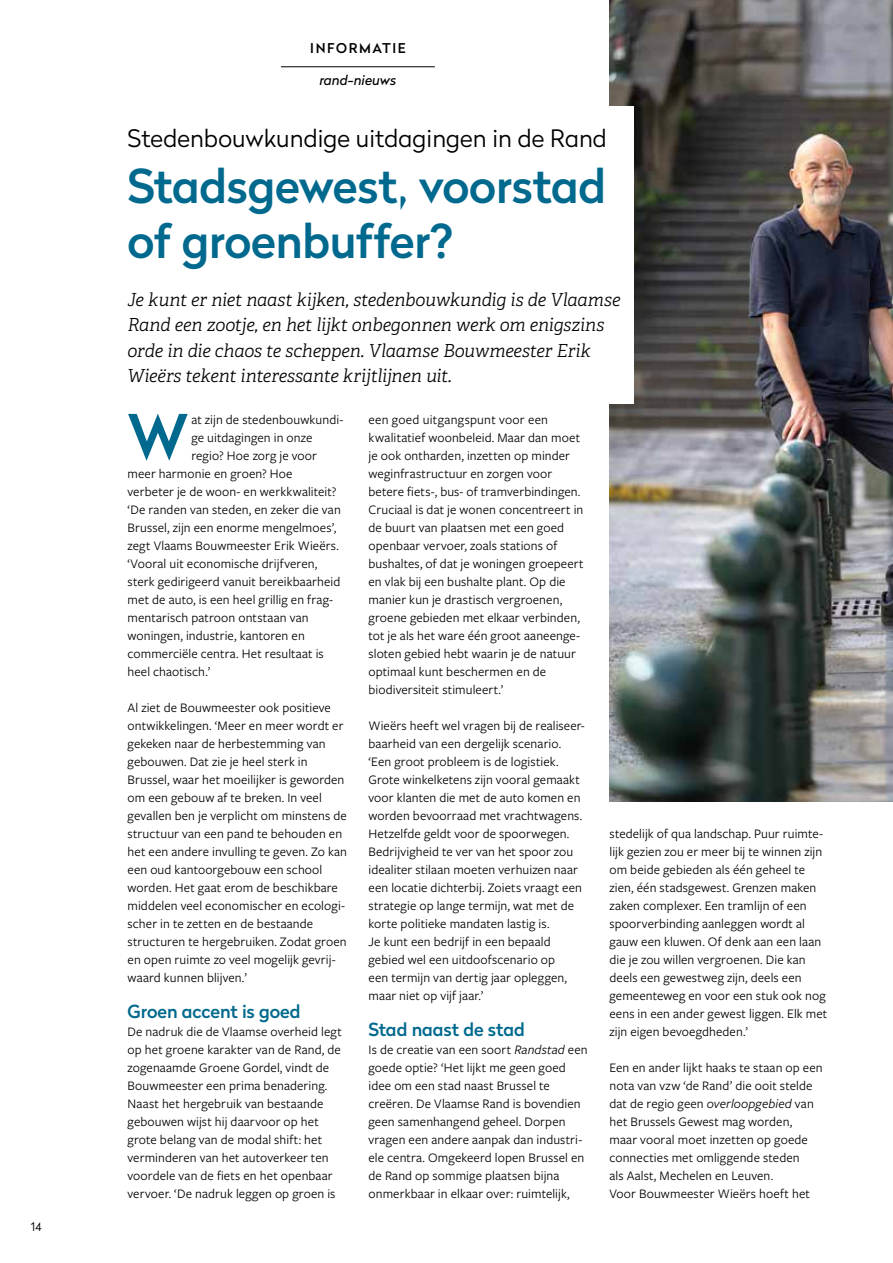
<style>
.page{position:relative;width:893px;height:1263px;background:#fff}
.page>*{position:absolute;margin:0;border:0;box-sizing:border-box;transform-origin:0 0}
.t1{font:500 62.55px "Radikal";color:#00698d}
.t2{font:500 46.5px/55.8px "Radikal";letter-spacing:-.015em;color:#00698d}
.t3{font:300 24px "Radikal";color:#000}
.t4{font:italic 300 18px/25.5px "Adelle";letter-spacing:-.01em;color:#000}
.t5{font:500 18px "Radikal";letter-spacing:-.005em;color:#00698d}
.t6{font:13.5px/18px "Freight Sans Pro";letter-spacing:.01em;color:#000}
.t7{font:italic 13.5px "Radikal";color:#000}
.t8{font:500 13.5px "Radikal";letter-spacing:.12em;color:#000}
.t9{font:300 12px "Radikal";color:#000}
.s1{font-style:italic}
</style>
<div class="page">
<img style="left:609px;top:0;width:284px;height:801px">
<hr style="left:281px;top:66px;width:154px;height:1px;background:#000">
<div style="left:106px;top:106px;width:528px;height:298px;background:#fff"></div>
<p class="t9" style="left:31px;top:1218px;width:12px">14</p>
<p class="t8" style="left:310px;top:38px;width:97px">INFORMATIE</p>
<p class="t7" style="left:319px;top:71px;width:78px">rand-nieuws</p>
<h3 class="t3" style="left:128px;top:121px;width:481px">Stedenbouwkundige uitdagingen in de Rand</h3>
<h2 class="t2" style="left:128px;top:157px;width:480px">Stadsgewest, voorstad of groenbuffer?</h2>
<h3 class="t4" style="left:128px;top:287px;width:494px">Je kunt er niet naast kijken, stedenbouwkundig is de Vlaamse Rand een zootje, en het lijkt onbegonnen werk om enigszins orde in die chaos te scheppen. Vlaamse Bouwmeester Erik Wieërs tekent interessante krijtlijnen uit.</h3>
<h1 class="t1" style="left:128px;top:392px;width:62px">W</h1>
<p class="t6" style="left:191px;top:410px;width:153px">at zijn de stedenbouwkundi-</p>
<p class="t6" style="left:369px;top:410px;width:217px">een goed uitgangspunt voor een kwalitatief woonbeleid. Maar dan moet je ook ontharden, inzetten op minder weginfrastructuur en zorgen voor betere fiets-, bus- of tramverbindingen.<br>Cruciaal is dat je wonen concentreert in de buurt van plaatsen met een goed openbaar vervoer, zoals stations of bushaltes, of dat je woningen groepeert en vlak bij een bushalte plant. Op die manier kun je drastisch vergroenen, groene gebieden met elkaar verbinden, tot je als het ware één groot aaneenge&shy;sloten gebied hebt waarin je de natuur optimaal kunt beschermen en de biodiversiteit stimuleert.’</p>
<p class="t6" style="left:369px;top:716px;width:218px">Wieërs heeft wel vragen bij de realiseer&shy;baarheid van een dergelijk scenario. ‘Een groot probleem is de logistiek.<br>Grote winkelketens zijn vooral gemaakt voor klanten die met de auto komen en worden bevoorraad met vrachtwagens.<br>Hetzelfde geldt voor de spoorwegen.<br>Bedrijvigheid te ver van het spoor zou idealiter stilaan moeten verhuizen naar een locatie dichterbij. Zoiets vraagt een strategie op lange termijn, wat met de korte politieke mandaten lastig is.<br>Je kunt een bedrijf in een bepaald gebied wel een uitdoofscenario op<br>een termijn van dertig jaar opleggen, maar niet op vijf jaar.’</p>
<h3 class="t5" style="left:369px;top:1016px;width:158px">Stad naast de stad</h3>
<p class="t6" style="left:369px;top:1040px;width:221px">Is de creatie van een soort <span class="s1">Randstad</span> een goede optie? ‘Het lijkt me geen goed idee om een stad naast Brussel te creëren. De Vlaamse Rand is bovendien geen samenhangend geheel. Dorpen vragen een andere aanpak dan industri&shy;ële centra. Omgekeerd lopen Brussel en de Rand op sommige plaatsen bijna onmerkbaar in elkaar over: ruimtelijk,</p>
<p class="t6" style="left:191px;top:428px;width:123px">ge uitdagingen in onze</p>
<p class="t6" style="left:191px;top:446px;width:127px">regio? Hoe zorg je voor</p>
<p class="t6" style="left:128px;top:464px;width:167px">meer harmonie en groen? Hoe</p>
<p class="t6" style="left:128px;top:482px;width:211px">verbeter je de woon- en werkkwaliteit?</p>
<p class="t6" style="left:128px;top:500px;width:215px">‘De randen van steden, en zeker die van</p>
<p class="t6" style="left:128px;top:518px;width:210px">Brussel, zijn een enorme mengelmoes’,</p>
<p class="t6" style="left:128px;top:536px;width:213px">zegt Vlaams Bouwmeester Erik Wieërs.</p>
<p class="t6" style="left:128px;top:554px;width:191px">‘Vooral uit economische drijfveren,</p>
<p class="t6" style="left:128px;top:572px;width:214px">sterk gedirigeerd vanuit bereikbaarheid</p>
<p class="t6" style="left:128px;top:590px;width:207px">met de auto, is een heel grillig en frag-</p>
<p class="t6" style="left:128px;top:608px;width:183px">mentarisch patroon ontstaan van</p>
<p class="t6" style="left:128px;top:626px;width:179px">woningen, industrie, kantoren en</p>
<p class="t6" style="left:128px;top:644px;width:198px">commerciële centra. Het resultaat is</p>
<p class="t6" style="left:128px;top:662px;width:84px">heel chaotisch.’</p>
<p class="t6" style="left:128px;top:698px;width:221px">Al ziet de Bouwmeester ook positieve ontwikkelingen. ‘Meer en meer wordt er gekeken naar de herbestemming van gebouwen. Dat zie je heel sterk in Brussel, waar het moeilijker is geworden om een gebouw af te breken. In veel gevallen ben je verplicht om minstens de structuur van een pand te behouden en het een andere invulling te geven. Zo kan een oud kantoorgebouw een school worden. Het gaat erom de beschikbare middelen veel economischer en ecologi&shy;scher in te zetten en de bestaande structuren te hergebruiken. Zodat groen en open ruimte zo veel mogelijk gevrij&shy;waard kunnen blijven.’</p>
<h3 class="t5" style="left:128px;top:998px;width:175px">Groen accent is goed</h3>
<p class="t6" style="left:128px;top:1022px;width:216px">De nadruk die de Vlaamse overheid legt op het groene karakter van de Rand, de zogenaamde Groene Gordel, vindt de Bouwmeester een prima benadering.<br>Naast het hergebruik van bestaande gebouwen wijst hij daarvoor op het grote belang van de modal shift: het verminderen van het autoverkeer ten voordele van de fiets en het openbaar vervoer. ‘De nadruk leggen op groen is</p>
<p class="t6" style="left:609px;top:824px;width:219px">stedelijk of qua landschap. Puur ruimte&shy;lijk gezien zou er meer bij te winnen zijn om beide gebieden als één geheel te zien, één stadsgewest. Grenzen maken zaken complexer. Een tramlijn of een spoorverbinding aanleggen wordt al gauw een kluwen. Of denk aan een laan die je zou willen vergroenen. Die kan deels een gewestweg zijn, deels een gemeenteweg en voor een stuk ook nog eens in een ander gewest liggen. Elk met zijn eigen bevoegdheden.’</p>
<p class="t6" style="left:609px;top:1058px;width:215px">Een en ander lijkt haaks te staan op een nota van vzw ‘de Rand’ die ooit stelde dat de regio geen <span class="s1">overloopgebied</span> van het Brussels Gewest mag worden, maar vooral moet inzetten op goede connecties met omliggende steden<br>als Aalst, Mechelen en Leuven.<br>Voor Bouwmeester Wieërs hoeft het</p>
</div>
